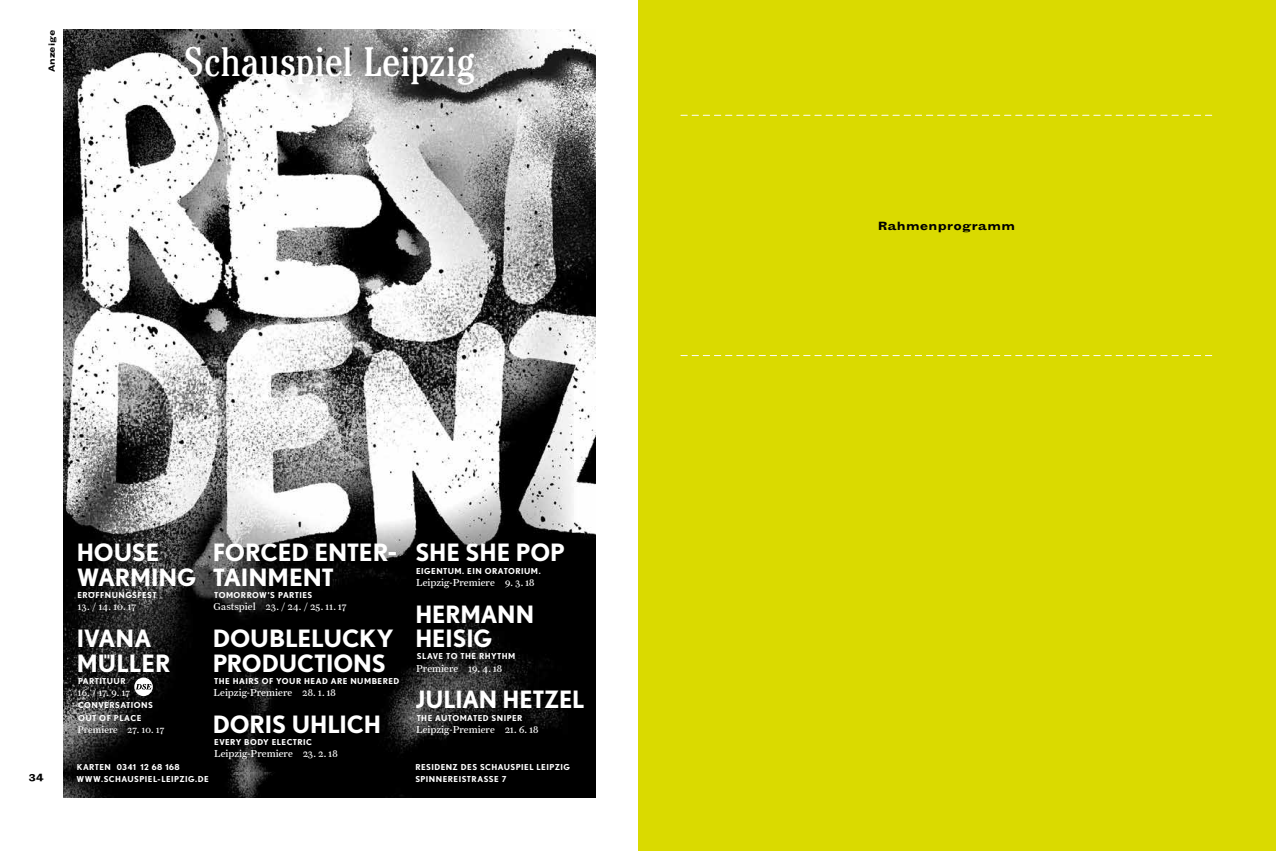
<style>
.page{position:relative;width:1276px;height:851px;background:#fff}
.page>*{position:absolute;margin:0;border:0;box-sizing:border-box;transform-origin:0 0}
.t1{font:condensed 41.1px "Cheltenham";color:#fff}
.t2{font:700 23.85px/24.5px "Nobel";letter-spacing:-.005em;color:#fff}
.t3{font:12px "Hundling 05 Bold Non Lining";letter-spacing:.02em;color:#000}
.t4{font:10.5px "Hundling 05 Bold Non Lining";color:#000}
.t5{font:10.2px "Farnham Text";letter-spacing:.005em;color:#fff}
.t6{font:9.75px "Farnham Text";letter-spacing:.01em;color:#fff}
.t7{font:8.85px "Hundling 05 Bold Non Lining";color:#000}
.t8{font:700 8.1px/12.3px "Nobel";letter-spacing:.05em;color:#fff}
.s1{font-size:9.75px}
</style>
<div class="page">
<div style="left:638px;top:0;width:638px;height:850px;background:#dada00"></div>
<svg style="left:681px;top:115px;width:530px;height:1px"></svg>
<svg style="left:681px;top:355px;width:530px;height:1px"></svg>
<img style="left:64px;top:30px;width:531px;height:742px">
<img style="left:64px;top:772px;width:531px;height:25px">
<svg style="left:134px;top:677px;width:19px;height:19px"></svg>
<svg style="left:136px;top:683px;width:15px;height:6px"></svg>
<p class="t7" style="left:46px;top:72px;width:44px;rotate:-90deg">Anzeige</p>
<h1 class="t1" style="left:184px;top:37px;width:293px">Schauspiel Leipzig</h1>
<p class="t4" style="left:28px;top:769px;width:17px">34</p>
<h2 class="t2" style="left:77px;top:540px;width:121px">HOUSE<br>WARMING</h2>
<p class="t8" style="left:77px;top:589px;width:81px">ERÖFFNUNGSFEST</p>
<p class="t5" style="left:78px;top:600px;width:60px">13. / 14. 10. 17</p>
<h2 class="t2" style="left:77px;top:626px;width:95px">IVANA<br>MÜLLER</h2>
<p class="t8" style="left:78px;top:674px;width:49px">PARTITUUR</p>
<p class="t5" style="left:78px;top:686px;width:54px">16. / 17. 9. 1<span class="s1">7</span></p>
<p class="t8" style="left:78px;top:699px;width:77px">CONVERSATIONS<br>OUT OF PLACE</p>
<p class="t6" style="left:77px;top:723px;width:88px">Premiere 27. 10. 17</p>
<h2 class="t2" style="left:213px;top:540px;width:186px">FORCED ENTER-<br>TAINMENT</h2>
<p class="t8" style="left:214px;top:589px;width:100px">TOMORROW’S PARTIES</p>
<p class="t5" style="left:213px;top:600px;width:135px">Gastspiel 23. / 24. / 25. 11. 17</p>
<h2 class="t2" style="left:213px;top:626px;width:182px">DOUBLELUCKY<br>PRODUCTIONS</h2>
<p class="t8" style="left:214px;top:674px;width:187px">THE HAIRS OF YOUR HEAD ARE NUMBERED</p>
<p class="t5" style="left:213px;top:686px;width:124px">Leipzig-Premiere 28. 1. 18</p>
<h2 class="t2" style="left:213px;top:711px;width:170px">DORIS UHLICH</h2>
<p class="t8" style="left:214px;top:735px;width:99px">EVERY BODY ELECTRIC</p>
<p class="t5" style="left:214px;top:747px;width:125px">Leipzig-Premiere 23. 2. 18</p>
<p class="t8" style="left:77px;top:760px;width:134px">KARTEN 0341 12 68 168<br>WWW.SCHAUSPIEL-LEIPZIG.DE</p>
<h2 class="t2" style="left:415px;top:540px;width:151px">SHE SHE POP</h2>
<p class="t8" style="left:416px;top:564px;width:126px">EIGENTUM. EIN ORATORIUM.</p>
<p class="t5" style="left:416px;top:576px;width:120px">Leipzig-Premiere 9. 3. 18</p>
<h2 class="t2" style="left:415px;top:601px;width:120px">HERMANN<br>HEISIG</h2>
<p class="t8" style="left:417px;top:650px;width:100px">SLAVE TO THE RHYTHM</p>
<p class="t5" style="left:416px;top:662px;width:88px">Premiere 19. 4. 18</p>
<h2 class="t2" style="left:415px;top:687px;width:171px">JULIAN HETZEL</h2>
<p class="t8" style="left:417px;top:711px;width:107px">THE AUTOMATED SNIPER</p>
<p class="t5" style="left:416px;top:723px;width:124px">Leipzig-Premiere 21. 6. 18</p>
<p class="t8" style="left:415px;top:760px;width:156px">RESIDENZ DES SCHAUSPIEL LEIPZIG<br>SPINNEREISTRASSE 7</p>
<h3 class="t3" style="left:877px;top:218px;width:139px">Rahmenprogramm</h3>
</div>
